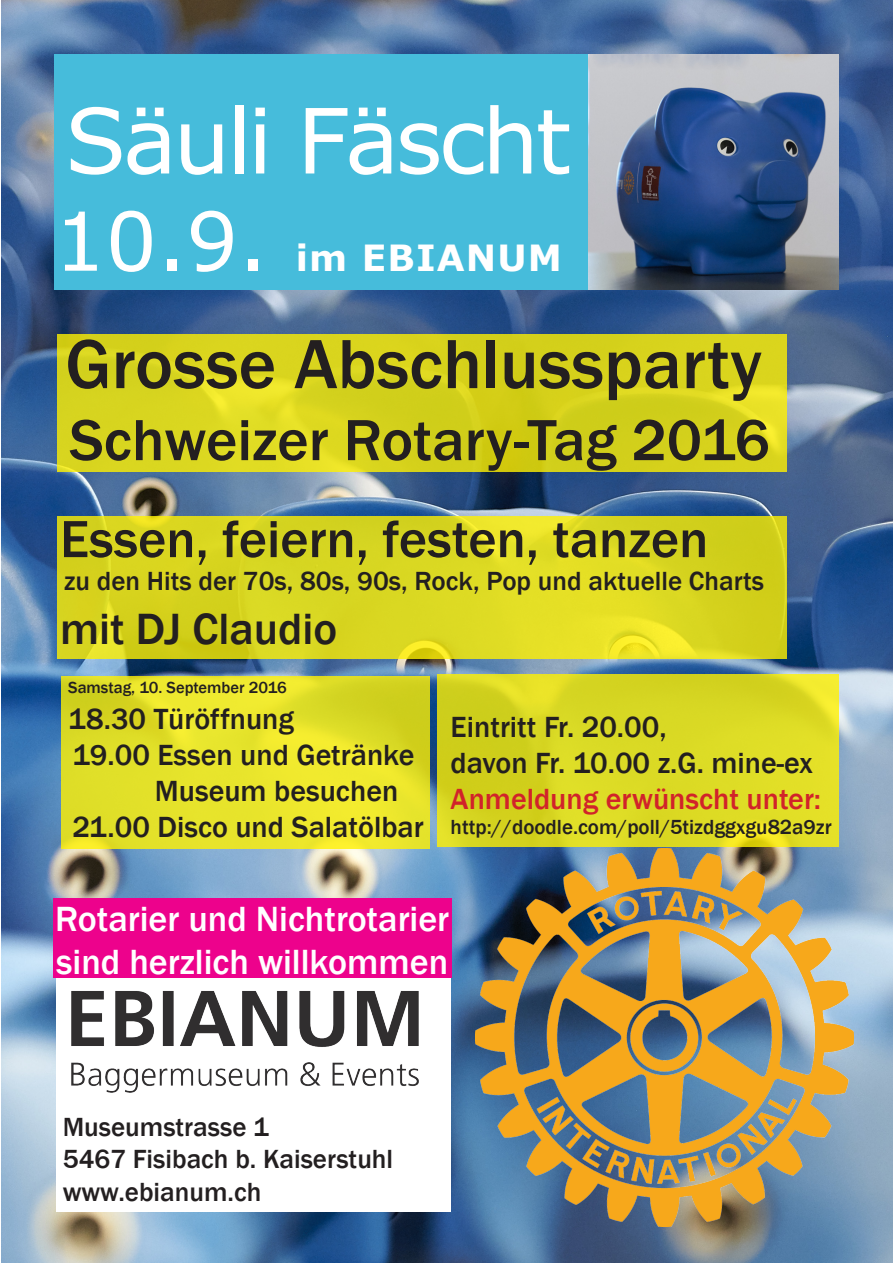
<style>
.page{position:relative;width:893px;height:1263px;background:#fff}
.page>*{position:absolute;margin:0;border:0;box-sizing:border-box;transform-origin:0 0}
.t1{font:90px "Verdana";letter-spacing:-.04em;color:#fff}
.t2{font:81px "Verdana";color:#fff}
.t3{font:500 72px "Franklin Gothic";color:#231f20}
.t4{font:500 60px "Franklin Gothic";color:#231f20}
.t5{font:500 54px "Franklin Gothic";color:#231f20}
.t6{font:500 45px "Franklin Gothic";color:#231f20}
.t7{font:500 36px "Franklin Gothic";color:#fff}
.t8{font:700 36px "Verdana";letter-spacing:.03em;color:#fff}
.t9{font:500 30px "Franklin Gothic";color:#231f20}
.t10{font:500 30px "Franklin Gothic";color:#d1232a}
.t11{font:500 27px "Franklin Gothic";color:#231f20}
.t12{font:500 21px "Franklin Gothic";color:#231f20}
.t13{font:500 16.5px "Franklin Gothic";color:#231f20}
</style>
<div class="page">
<img style="left:1px;top:0;width:892px;height:1263px">
<div style="left:54px;top:54px;width:785px;height:235px;background:#46bcdb"></div>
<svg style="left:57px;top:516px;width:730px;height:142px;background:#dad720"></svg>
<svg style="left:61px;top:676px;width:368px;height:172px;background:#e5e129"></svg>
<img style="left:56px;top:978px;width:389px;height:116px">
<svg style="left:57px;top:334px;width:730px;height:137px;background:#d8d31d"></svg>
<svg style="left:437px;top:674px;width:402px;height:172px;background:#dad822"></svg>
<div style="left:53px;top:898px;width:399px;height:80px;background:#ed028c"></div>
<img style="left:475px;top:848px;width:378px;height:378px">
<div style="left:56px;top:1094px;width:395px;height:118px;background:#fff"></div>
<img style="left:588px;top:54px;width:251px;height:235px">
<p class="t1" style="left:65px;top:79px;width:507px">Säuli Fäscht</p>
<p class="t2" style="left:54px;top:186px;width:215px">10.9.</p>
<p class="t8" style="left:296px;top:232px;width:267px">im EBIANUM</p>
<p class="t3" style="left:65px;top:320px;width:698px">Grosse Abschlussparty</p>
<p class="t4" style="left:69px;top:403px;width:702px">Schweizer Rotary-Tag 2016</p>
<p class="t5" style="left:60px;top:506px;width:650px">Essen, feiern, festen, tanzen</p>
<p class="t11" style="left:64px;top:564px;width:702px">zu den Hits der 70s, 80s, 90s, Rock, Pop und aktuelle Charts</p>
<p class="t6" style="left:60px;top:601px;width:279px">mit DJ Claudio</p>
<p class="t13" style="left:68px;top:677px;width:220px">Samstag, 10. September 2016</p>
<p class="t9" style="left:68px;top:700px;width:227px">18.30 Türöffnung</p>
<p class="t9" style="left:72px;top:736px;width:344px">19.00 Essen und Getränke</p>
<p class="t9" style="left:155px;top:772px;width:245px">Museum besuchen</p>
<p class="t9" style="left:72px;top:808px;width:353px">21.00 Disco und Salatölbar</p>
<p class="t9" style="left:451px;top:709px;width:217px">Eintritt Fr. 20.00,</p>
<p class="t9" style="left:451px;top:745px;width:364px">davon Fr. 10.00 z.G. mine-ex</p>
<p class="t10" style="left:451px;top:781px;width:372px">Anmeldung erwünscht unter:</p>
<p class="t12" style="left:451px;top:814px;width:383px">http://doodle.com/poll/5tizdggxgu82a9zr</p>
<p class="t7" style="left:55px;top:896px;width:395px">Rotarier und Nichtrotarier</p>
<p class="t7" style="left:56px;top:940px;width:393px">sind herzlich willkommen</p>
<p class="t11" style="left:63px;top:1110px;width:208px">Museumstrasse 1</p>
<p class="t11" style="left:63px;top:1142px;width:332px">5467 Fisibach b. Kaiserstuhl</p>
<p class="t11" style="left:63px;top:1175px;width:200px">www.ebianum.ch</p>
</div>
